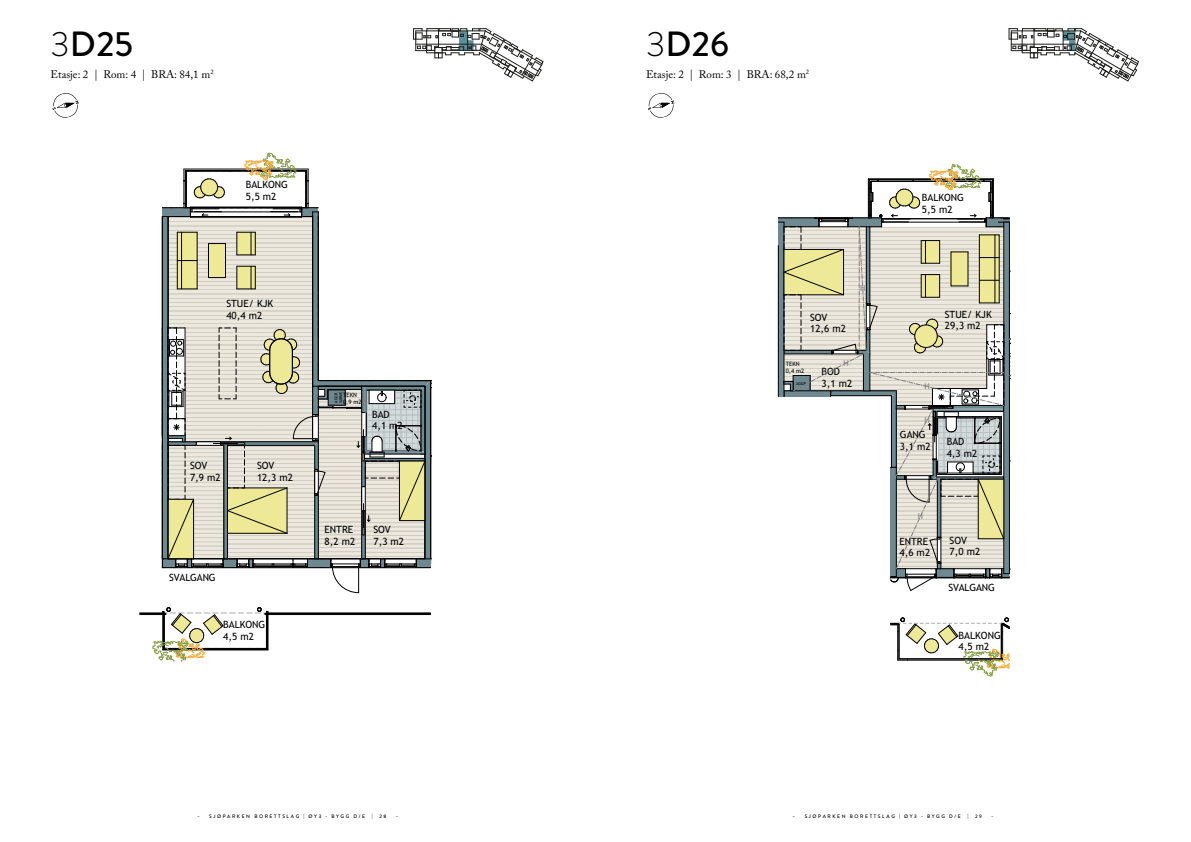
<style>
.page{position:relative;width:1191px;height:842px;background:#fff}
.page>*{position:absolute;margin:0;border:0;box-sizing:border-box;transform-origin:0 0}
.t1{font:500 35px "Brandon Grotesque";letter-spacing:.005em;color:#000}
.t2{font:14px "Trebuchet MS";color:#000}
.t3{font:11px "Adobe Caslon Pro";color:#000}
.t4{font:10px/11.7px "Trebuchet MS";color:#000}
.t5{font:8px "Trebuchet MS";color:#7f7f7f}
.t6{font:6.4px "Adobe Caslon Pro";color:#000}
.t7{font:6px/7px "Trebuchet MS";color:#000}
.t8{font:500 5px "Brandon Grotesque";letter-spacing:.32em;color:#000}
.t9{font:4px/4.7px "Trebuchet MS";letter-spacing:-.025em;color:#000}
.t10{font:4px "Trebuchet MS";letter-spacing:-.005em;color:#000}
.s1{font-weight:300}
</style>
<div class="page">
<svg style="left:140px;top:153px;width:291px;height:509px"></svg>
<svg style="left:52px;top:93px;width:27px;height:25px"></svg>
<svg style="left:778px;top:164px;width:232px;height:512px"></svg>
<svg style="left:648px;top:93px;width:26px;height:25px"></svg>
<svg style="left:413px;top:28px;width:130px;height:53px"></svg>
<svg style="left:1008px;top:28px;width:130px;height:53px"></svg>
<h2 class="t2" style="left:50px;top:27px;width:45px">PLAN 2</h2>
<h1 class="t1" style="left:51px;top:19px;width:84px"><span class="s1">3</span>D25</h1>
<p class="t3" style="left:51px;top:67px;width:165px">Etasje: 2 | Rom: 4 | BRA: 84,1 m<sup>2</sup></p>
<p class="t4" style="left:246px;top:179px;width:44px">BALKONG<br>5,5 m2</p>
<p class="t4" style="left:226px;top:298px;width:48px">STUE/ KJK<br>40,4 m2</p>
<p class="t4" style="left:190px;top:460px;width:32px">SOV<br>7,9 m2</p>
<p class="t4" style="left:169px;top:572px;width:48px">SVALGANG</p>
<p class="t4" style="left:257px;top:460px;width:38px">SOV<br>12,3 m2</p>
<p class="t4" style="left:223px;top:619px;width:44px">BALKONG<br>4,5 m2</p>
<p class="t9" style="left:334px;top:403px;width:13px;rotate:-90deg">AGGR<br>VARME</p>
<p class="t7" style="left:343px;top:391px;width:20px">TEKN<br>0,9 m2</p>
<p class="t4" style="left:372px;top:408px;width:32px">BAD<br>4,1 m2</p>
<p class="t4" style="left:324px;top:524px;width:32px">ENTRE<br>8,2 m2</p>
<p class="t4" style="left:373px;top:524px;width:32px">SOV<br>7,3 m2</p>
<h2 class="t2" style="left:684px;top:24px;width:45px">PLAN 2</h2>
<h1 class="t1" style="left:646px;top:19px;width:84px"><span class="s1">3</span>D26</h1>
<p class="t3" style="left:646px;top:67px;width:161px">Etasje: 2 | Rom: 3 | BRA: 68,2 m</p>
<p class="t6" style="left:806px;top:68px;width:5px">2</p>
<p class="t5" style="left:860px;top:284px;width:7px">H</p>
<p class="t4" style="left:921px;top:191px;width:44px">BALKONG<br>5,5 m2</p>
<p class="t4" style="left:810px;top:311px;width:38px">SOV<br>12,6 m2</p>
<p class="t4" style="left:944px;top:308px;width:48px">STUE/ KJK<br>29,3 m2</p>
<p class="t4" style="left:821px;top:366px;width:32px">BOD<br>3,1 m2</p>
<p class="t5" style="left:843px;top:359px;width:7px">H</p>
<p class="t7" style="left:786px;top:361px;width:20px">TEKN<br>0,4 m2</p>
<p class="t10" style="left:796px;top:381px;width:12px">AGGR</p>
<p class="t5" style="left:924px;top:382px;width:7px">H</p>
<p class="t5" style="left:924px;top:416px;width:7px">H</p>
<p class="t4" style="left:900px;top:428px;width:32px">GANG<br>3,1 m2</p>
<p class="t4" style="left:946px;top:436px;width:32px">BAD<br>4,3 m2</p>
<p class="t5" style="left:917px;top:512px;width:7px">H</p>
<p class="t4" style="left:899px;top:535px;width:32px">ENTRE<br>4,6 m2</p>
<p class="t4" style="left:949px;top:534px;width:32px">SOV<br>7,0 m2</p>
<p class="t4" style="left:948px;top:582px;width:48px">SVALGANG</p>
<p class="t4" style="left:958px;top:629px;width:44px">BALKONG<br>4,5 m2</p>
<p class="t8" style="left:197px;top:813px;width:169px">– SJØPARKEN BORETTSLAG | ØY3 - BYGG D/E</p>
<p class="t8" style="left:372px;top:813px;width:2px">|</p>
<p class="t8" style="left:379px;top:813px;width:8px">2 8</p>
<p class="t8" style="left:396px;top:813px;width:4px">–</p>
<p class="t8" style="left:792px;top:813px;width:169px">– SJØPARKEN BORETTSLAG | ØY3 - BYGG D/E</p>
<p class="t8" style="left:967px;top:813px;width:2px">|</p>
<p class="t8" style="left:975px;top:813px;width:8px">2 9</p>
<p class="t8" style="left:991px;top:813px;width:4px">–</p>
</div>
